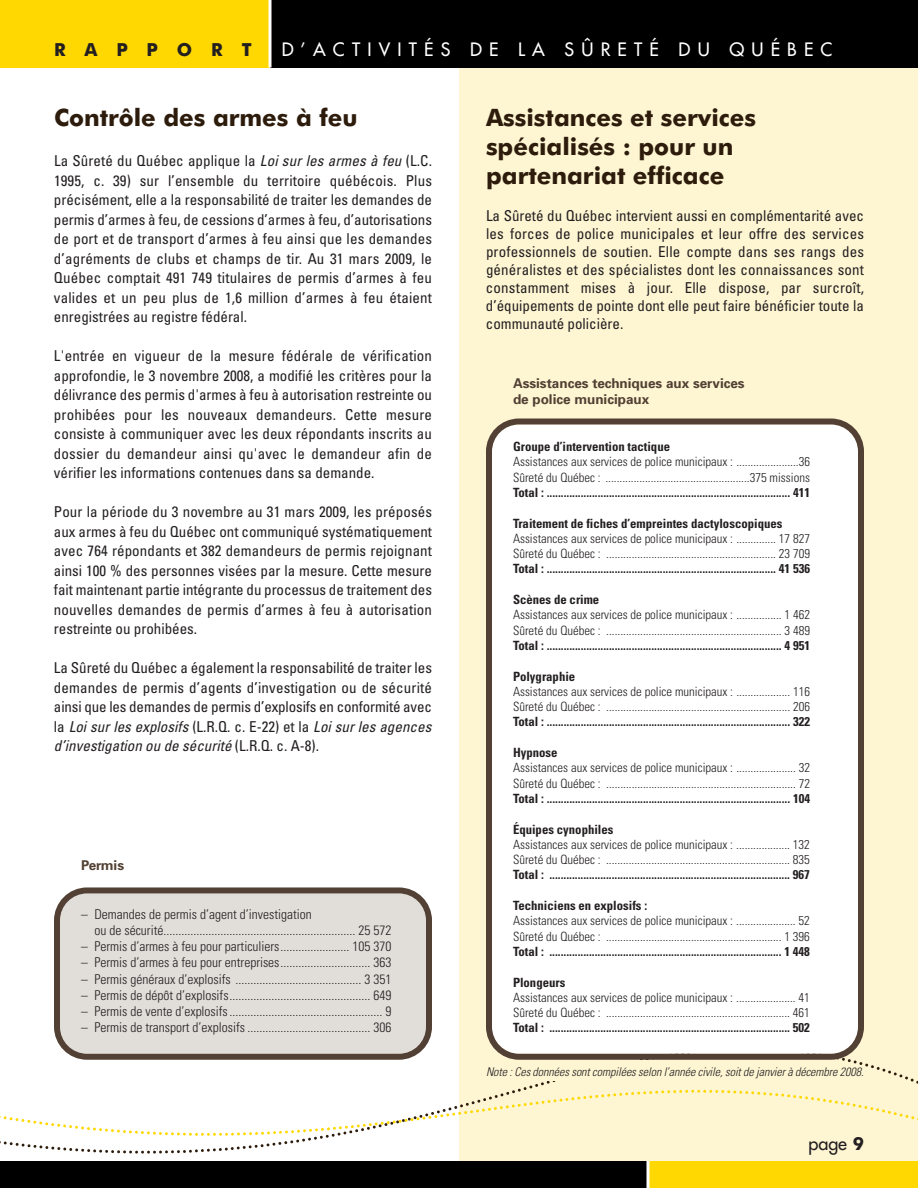
<style>
.page{position:relative;width:918px;height:1188px;background:#fff}
.page>*{position:absolute;margin:0;border:0;box-sizing:border-box;transform-origin:0 0}
.t1{font:700 24px/28.8px "Futura BT";color:#2d1c0c}
.t2{font:18px "Futura";letter-spacing:.4em;color:#fff}
.t3{font:700 18px "Futura BT";letter-spacing:1.05em;color:#231f20}
.t4{font:18px "Futura";color:#231f20}
.t5{font:condensed 15px/19.5px "Univers";color:#231f20;text-align:justify}
.t6{font:300 condensed 13.5px/16.2px "Univers";color:#231f20}
.t7{font:700 13.5px/16.2px "Univers";color:#514033}
.t8{font:300 condensed 12.75px/15.3px "Univers";color:#231f20}
.t9{font:700 condensed 12.75px "Univers";color:#231f20}
.t10{font:italic 300 condensed 12px "Univers";color:#231f20}
.s1{font-style:italic}
.s2{font-family:"Futura BT";font-weight:700}
</style>
<div class="page">
<div style="left:459px;top:0;width:459px;height:1188px;background:#fef6d3"></div>
<svg style="left:54px;top:887px;width:378px;height:43px;background:#cbc5c0"></svg>
<div style="left:0;top:0;width:270px;height:68px;background:#ffd801"></div>
<div style="left:270px;top:0;width:648px;height:68px;background:#000"></div>
<svg style="left:268px;top:0;width:4px;height:68px"></svg>
<div style="left:54px;top:930px;width:378px;height:82px;background:#e1ddd9"></div>
<svg style="left:0;top:1012px;width:918px;height:176px"></svg>
<div style="left:486px;top:418px;width:378px;height:642px;background:#fff"></div>
<div style="left:521px;top:1060px;width:154px;height:21px;background:#fef6d3"></div>
<p class="t3" style="left:54px;top:42px;width:199px">RAPPORT</p>
<p class="t2" style="left:282px;top:41px;width:552px">D’ACTIVITÉS DE LA SÛRETÉ DU QUÉBEC</p>
<h1 class="t1" style="left:54px;top:105px;width:305px">Contrôle des armes à feu</h1>
<p class="t5" style="left:54px;top:152px;width:380px">La Sûreté du Québec applique la <span class="s1">Loi sur les armes à feu</span> (L.C.<br>1995, c. 39) sur l’ensemble du territoire québécois. Plus précisément, elle a la responsabilité de traiter les demandes de permis d’armes à feu, de cessions d’armes à feu, d’autorisations de port et de transport d’armes à feu ainsi que les demandes d’agréments de clubs et champs de tir. Au 31 mars 2009, le Québec comptait 491 749 titulaires de permis d’armes à feu valides et un peu plus de 1,6 million d’armes à feu étaient enregistrées au registre fédéral.</p>
<p class="t5" style="left:54px;top:347px;width:380px">L'entrée en vigueur de la mesure fédérale de vérification approfondie, le 3 novembre 2008, a modifié les critères pour la délivrance des permis d'armes à feu à autorisation restreinte ou prohibées pour les nouveaux demandeurs. Cette mesure consiste à communiquer avec les deux répondants inscrits au dossier du demandeur ainsi qu'avec le demandeur afin de vérifier les informations contenues dans sa demande.</p>
<p class="t5" style="left:54px;top:503px;width:380px">Pour la période du 3 novembre au 31 mars 2009, les préposés aux armes à feu du Québec ont communiqué systématiquement avec 764 répondants et 382 demandeurs de permis rejoignant ainsi 100 % des personnes visées par la mesure. Cette mesure fait maintenant partie intégrante du processus de traitement des nouvelles demandes de permis d’armes à feu à autorisation restreinte ou prohibées.</p>
<p class="t5" style="left:54px;top:659px;width:380px">La Sûreté du Québec a également la responsabilité de traiter les demandes de permis d’agents d’investigation ou de sécurité ainsi que les demandes de permis d’explosifs en conformité avec la <span class="s1">Loi sur les explosifs</span> (L.R.Q. c. E-22) et la <span class="s1">Loi sur les agences d’investigation ou de sécurité</span> (L.R.Q. c. A-8).</p>
<p class="t7" style="left:81px;top:859px;width:45px">Permis</p>
<p class="t6" style="left:95px;top:907px;width:298px;text-indent:-14px">– Demandes de permis d’agent d’investigation<br>ou de sécurité................................................................ 25 572</p>
<p class="t6" style="left:81px;top:940px;width:312px">– Permis d’armes à feu pour particuliers....................... 105 370</p>
<p class="t6" style="left:81px;top:956px;width:312px">– Permis d’armes à feu pour entreprises.............................. 363</p>
<p class="t6" style="left:81px;top:972px;width:312px">– Permis généraux d’explosifs .......................................... 3 351</p>
<p class="t6" style="left:81px;top:988px;width:312px">– Permis de dépôt d’explosifs............................................... 649</p>
<p class="t6" style="left:81px;top:1004px;width:312px">– Permis de vente d’explosifs................................................... 9</p>
<p class="t6" style="left:81px;top:1021px;width:312px">– Permis de transport d’explosifs ......................................... 306</p>
<h1 class="t1" style="left:486px;top:105px;width:272px">Assistances et services spécialisés : pour un partenariat efficace</h1>
<p class="t5" style="left:486px;top:208px;width:380px;line-height:18px">La Sûreté du Québec intervient aussi en complémentarité avec les forces de police municipales et leur offre des services professionnels de soutien. Elle compte dans ses rangs des généralistes et des spécialistes dont les connaissances sont constamment mises à jour. Elle dispose, par surcroît, d’équipements de pointe dont elle peut faire bénéficier toute la communauté policière.</p>
<p class="t7" style="left:513px;top:376px;width:233px">Assistances techniques aux services de police municipaux</p>
<p class="t9" style="left:513px;top:442px;width:159px">Groupe d’intervention tactique</p>
<p class="t8" style="left:513px;top:455px;width:299px">Assistances aux services de police municipaux : ......................36<br>Sûreté du Québec : ...................................................375 missions</p>
<p class="t9" style="left:513px;top:488px;width:299px">Total : ...................................................................................... 411</p>
<p class="t9" style="left:513px;top:518px;width:271px">Traitement de fiches d’empreintes dactyloscopiques</p>
<p class="t8" style="left:513px;top:532px;width:299px">Assistances aux services de police municipaux : .............. 17 827<br>Sûreté du Québec : ............................................................ 23 709</p>
<p class="t9" style="left:513px;top:564px;width:299px">Total : ................................................................................. 41 536</p>
<p class="t9" style="left:513px;top:595px;width:88px">Scènes de crime</p>
<p class="t8" style="left:513px;top:608px;width:299px">Assistances aux services de police municipaux : ................ 1 462<br>Sûreté du Québec : .............................................................. 3 489</p>
<p class="t9" style="left:513px;top:641px;width:298px">Total : ................................................................................... 4 951</p>
<p class="t9" style="left:513px;top:671px;width:64px">Polygraphie</p>
<p class="t8" style="left:513px;top:685px;width:299px">Assistances aux services de police municipaux : ................... 116<br>Sûreté du Québec : ................................................................. 206</p>
<p class="t9" style="left:513px;top:717px;width:298px">Total : ...................................................................................... 322</p>
<p class="t9" style="left:513px;top:748px;width:46px">Hypnose</p>
<p class="t8" style="left:513px;top:761px;width:299px">Assistances aux services de police municipaux : ..................... 32<br>Sûreté du Québec : ................................................................... 72</p>
<p class="t9" style="left:513px;top:794px;width:299px">Total : ...................................................................................... 104</p>
<p class="t9" style="left:513px;top:824px;width:102px">Équipes cynophiles</p>
<p class="t8" style="left:513px;top:838px;width:298px">Assistances aux services de police municipaux : ................... 132<br>Sûreté du Québec : ................................................................. 835</p>
<p class="t9" style="left:513px;top:870px;width:298px">Total : ..................................................................................... 967</p>
<p class="t9" style="left:513px;top:901px;width:136px">Techniciens en explosifs :</p>
<p class="t8" style="left:513px;top:914px;width:298px">Assistances aux services de police municipaux : ..................... 52<br>Sûreté du Québec : .............................................................. 1 396</p>
<p class="t9" style="left:513px;top:947px;width:298px">Total : .................................................................................. 1 448</p>
<p class="t9" style="left:513px;top:977px;width:54px">Plongeurs</p>
<p class="t8" style="left:513px;top:991px;width:298px">Assistances aux services de police municipaux : ..................... 41<br>Sûreté du Québec : ................................................................. 461</p>
<p class="t9" style="left:513px;top:1023px;width:298px">Total : ..................................................................................... 502</p>
<p class="t10" style="left:486px;top:1067px;width:379px">Note : Ces données sont compilées selon l’année civile, soit de janvier à décembre 2008.</p>
<p class="t4" style="left:808px;top:1134px;width:57px">page <span class="s2">9</span></p>
</div>
